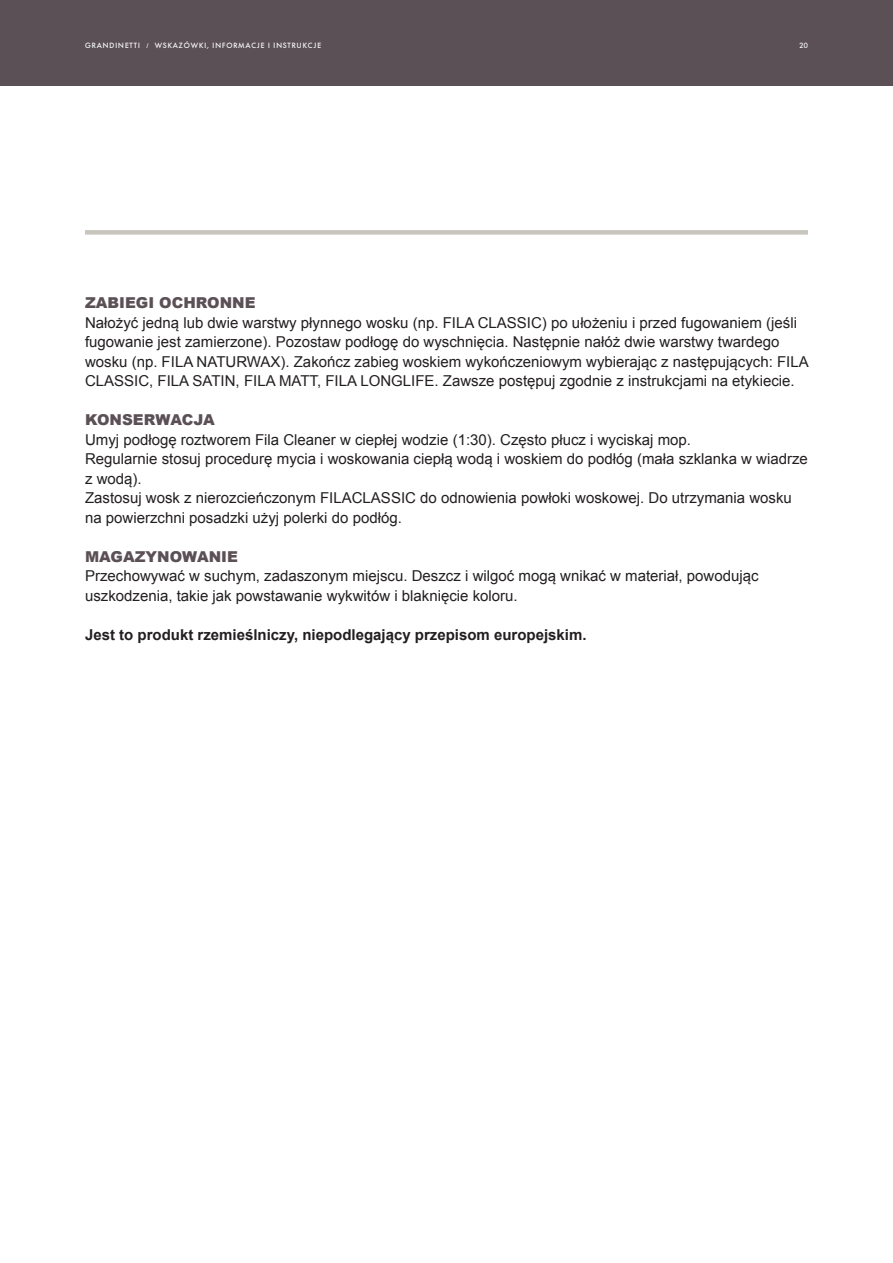
<style>
.page{position:relative;width:893px;height:1263px;background:#fff}
.page>*{position:absolute;margin:0;border:0;box-sizing:border-box;transform-origin:0 0}
.t1{font:15px/19.5px "Arial";color:#231f20}
.t2{font:700 15px "Arial";color:#231f20}
.t3{font:900 15px "Arial";color:#5b5055}
.t4{font:500 7.5px "Futura BQ";letter-spacing:.1em;color:#fff}
</style>
<div class="page">
<div style="left:0;top:0;width:893px;height:85px;background:#5b5055"></div>
<div style="left:85px;top:230px;width:723px;height:5px;background:#c7c5bd"></div>
<p class="t4" style="left:85px;top:41px;width:238px">GRANDINETTI / WSKAZÓWKI, INFORMACJE I INSTRUKCJE</p>
<p class="t4" style="left:799px;top:41px;width:10px">20</p>
<p class="t3" style="left:85px;top:292px;width:172px">ZABIEGI OCHRONNE</p>
<p class="t1" style="left:85px;top:313px;width:725px">Nałożyć jedną lub dwie warstwy płynnego wosku (np. FILA CLASSIC) po ułożeniu i przed fugowaniem (jeśli fugowanie jest zamierzone). Pozostaw podłogę do wyschnięcia. Następnie nałóż dwie warstwy twardego wosku (np. FILA NATURWAX). Zakończ zabieg woskiem wykończeniowym wybierając z następujących: FILA CLASSIC, FILA SATIN, FILA MATT, FILA LONGLIFE. Zawsze postępuj zgodnie z instrukcjami na etykiecie.</p>
<p class="t3" style="left:85px;top:409px;width:131px">KONSERWACJA</p>
<p class="t1" style="left:85px;top:430px;width:724px">Umyj podłogę roztworem Fila Cleaner w ciepłej wodzie (1:30). Często płucz i wyciskaj mop.<br>Regularnie stosuj procedurę mycia i woskowania ciepłą wodą i woskiem do podłóg (mała szklanka w wiadrze z wodą).<br>Zastosuj wosk z nierozcieńczonym FILACLASSIC do odnowienia powłoki woskowej. Do utrzymania wosku na powierzchni posadzki użyj polerki do podłóg.</p>
<p class="t3" style="left:85px;top:546px;width:154px">MAGAZYNOWANIE</p>
<p class="t1" style="left:85px;top:567px;width:675px">Przechowywać w suchym, zadaszonym miejscu. Deszcz i wilgoć mogą wnikać w materiał, powodując uszkodzenia, takie jak powstawanie wykwitów i blaknięcie koloru.</p>
<p class="t2" style="left:85px;top:625px;width:503px">Jest to produkt rzemieślniczy, niepodlegający przepisom europejskim.</p>
</div>
